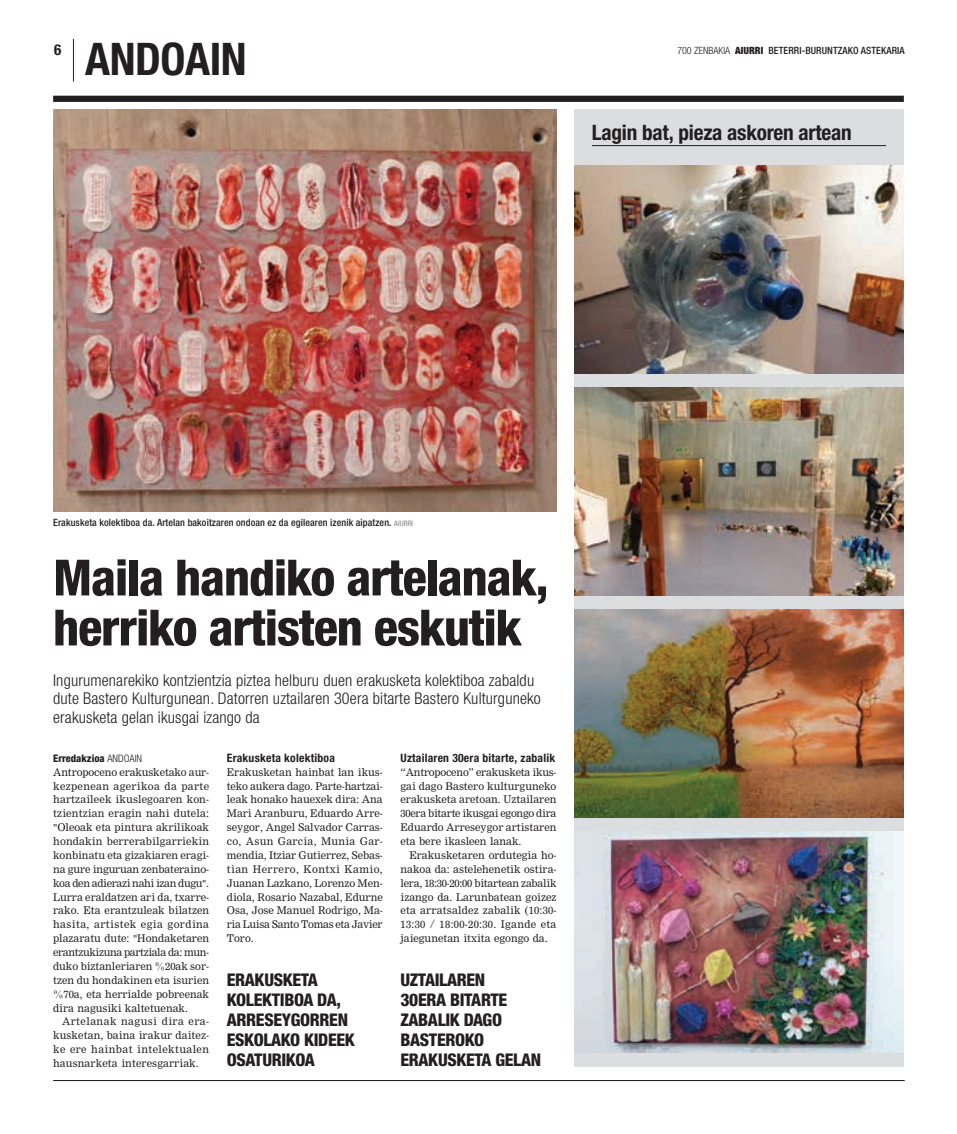
<style>
.page{position:relative;width:957px;height:1134px;background:#fff}
.page>*{position:absolute;margin:0;border:0;box-sizing:border-box;transform-origin:0 0}
.t1{font:800 condensed 50px/50px "Helvetica Neue";letter-spacing:-.02em;color:#231f20}
.t2{font:700 condensed 45px "Helvetica Neue";color:#231f20}
.t3{font:700 condensed 21.25px "Helvetica Neue";letter-spacing:-.01em;color:#231f20}
.t4{font:800 condensed 17.5px/20px "Helvetica Neue";letter-spacing:.015em;color:#231f20}
.t5{font:800 condensed 17.5px/20px "Helvetica Neue";letter-spacing:-.02em;color:#231f20}
.t6{font:300 condensed 16.25px/18.8px "Helvetica Neue";letter-spacing:.01em;color:#231f20}
.t7{font:700 condensed 15px "Helvetica Neue";color:#231f20}
.t8{font:700 condensed 11.62px "Helvetica Neue";letter-spacing:.02em;color:#231f20}
.t9{font:10.38px/13.9px "M Nimrod";color:#231f20;text-align:justify}
.t10{font:800 condensed 10.38px "Helvetica Neue";color:#231f20}
.t11{font:500 condensed 10px "Helvetica Neue";letter-spacing:.01em;color:#231f20}
.s1{font-weight:300}
.s2{font-weight:900}
.s3{font-weight:400;font-size:7.5px;color:#808285}
</style>
<div class="page">
<hr style="left:53px;top:1080px;width:851px;height:1px;background:#231f20">
<div style="left:574px;top:110px;width:330px;height:957px;background:#dcdddf"></div>
<img style="left:574px;top:165px;width:330px;height:208px">
<img style="left:574px;top:610px;width:330px;height:207px">
<img style="left:574px;top:388px;width:330px;height:207px">
<img style="left:574px;top:831px;width:330px;height:221px">
<hr style="left:592px;top:145px;width:294px;height:1px;background:#231f20">
<img style="left:53px;top:110px;width:503px;height:402px">
<div style="left:53px;top:96px;width:851px;height:6px;background:#231f20"></div>
<hr style="left:73px;top:39px;width:1px;height:42px;background:#231f20">
<h3 class="t7" style="left:54px;top:41px;width:9px">6</h3>
<h2 class="t2" style="left:85px;top:32px;width:163px">andoain</h2>
<p class="t11" style="left:677px;top:45px;width:229px"><span class="s1">700 zenbakia</span> <span class="s2">AIURRI</span> BETERRI-BURUNTZAKO ASTEKARIA</p>
<h3 class="t3" style="left:592px;top:120px;width:261px">Lagin bat, pieza askoren artean</h3>
<p class="t11" style="left:53px;top:516px;width:361px">Erakusketa kolektiboa da. Artelan bakoitzaren ondoan ez da egilearen izenik aipatzen. <span class="s3">AIURRI</span></p>
<h1 class="t1" style="left:53px;top:552px;width:497px">MAILA HANDIKO ARTELANAK,<br>HERRIKO ARTISTEN ESKUTIK</h1>
<h3 class="t6" style="left:53px;top:670px;width:489px">Ingurumenarekiko kontzientzia piztea helburu duen erakusketa kolektiboa zabaldu dute Bastero Kulturgunean. Datorren uztailaren 30era bitarte Bastero Kulturguneko erakusketa gelan ikusgai izango da</h3>
<p class="t10" style="left:53px;top:752px;width:91px">ERREDAKZIOA <span class="s1">andoain</span></p>
<p class="t9" style="left:53px;top:765px;width:157px">Antropoceno erakusketako aur&shy;kezpenean agerikoa da parte hartzaileek ikuslegoaren kon&shy;tzientzian eragin nahi dutela: "Oleoak eta pintura akrilikoak hondakin berrerabilgarriekin konbinatu eta gizakiaren eragi&shy;na gure inguruan zenbateraino&shy;koa den adierazi nahi izan dugu".<br>Lurra eraldatzen ari da, txarre&shy;rako. Eta erantzuleak bilatzen hasita, artistek egia gordina plazaratu dute: "Hondaketaren erantzukizuna partziala da: mun&shy;duko biztanleriaren %20ak sor&shy;tzen du hondakinen eta isurien %70a, eta herrialde pobreenak dira nagusiki kaltetuenak.</p>
<p class="t9" style="left:53px;top:1015px;width:157px;text-indent:9px">Artelanak nagusi dira era&shy;kusketan, baina irakur daitez&shy;ke ere hainbat intelektualen hausnarketa interesgarriak.</p>
<p class="t8" style="left:227px;top:750px;width:110px">Erakusketa kolektiboa</p>
<p class="t9" style="left:227px;top:765px;width:157px">Erakusketan hainbat lan ikus&shy;teko aukera dago. Parte-hartzai&shy;leak honako hauexek dira: Ana Mari Aranburu, Eduardo Arre&shy;seygor, Angel Salvador Carras&shy;co, Asun Garcia, Munia Gar&shy;mendia, Itziar Gutierrez, Sebas&shy;tian Herrero, Kontxi Kamio, Juanan Lazkano, Lorenzo Men&shy;diola, Rosario Nazabal, Edurne Osa, Jose Manuel Rodrigo, Ma&shy;ria Luisa Santo Tomas eta Javier Toro.</p>
<p class="t8" style="left:400px;top:750px;width:156px">Uztailaren 30era bitarte, zabalik</p>
<p class="t9" style="left:400px;top:765px;width:157px">“Antropoceno” erakusketa ikus&shy;gai dago Bastero kulturguneko erakusketa aretoan. Uztailaren 30era bitarte ikusgai egongo dira Eduardo Arreseygor artistaren eta bere ikasleen lanak.</p>
<p class="t9" style="left:400px;top:848px;width:157px;text-indent:9px">Erakusketaren ordutegia ho&shy;nakoa da: astelehenetik ostira&shy;lera, 18:30-20:00 bitartean zabalik izango da. Larunbatean goizez eta arratsaldez zabalik (10:30- 13:30 / 18:00-20:30. Igande eta jaiegunetan itxita egongo da.</p>
<h3 class="t4" style="left:227px;top:969px;width:129px">ERAKUSKETA<br>KOLEKTIBOA DA,<br>ARRESEYGORREN<br>ESKOLAKO KIDEEK<br>OSATURIKOA</h3>
<h3 class="t5" style="left:400px;top:969px;width:142px">UZTAILAREN<br>30ERA BITARTE<br>ZABALIK DAGO<br>BASTE ROKO<br>ERAKUSKETA GELAN</h3>
</div>
